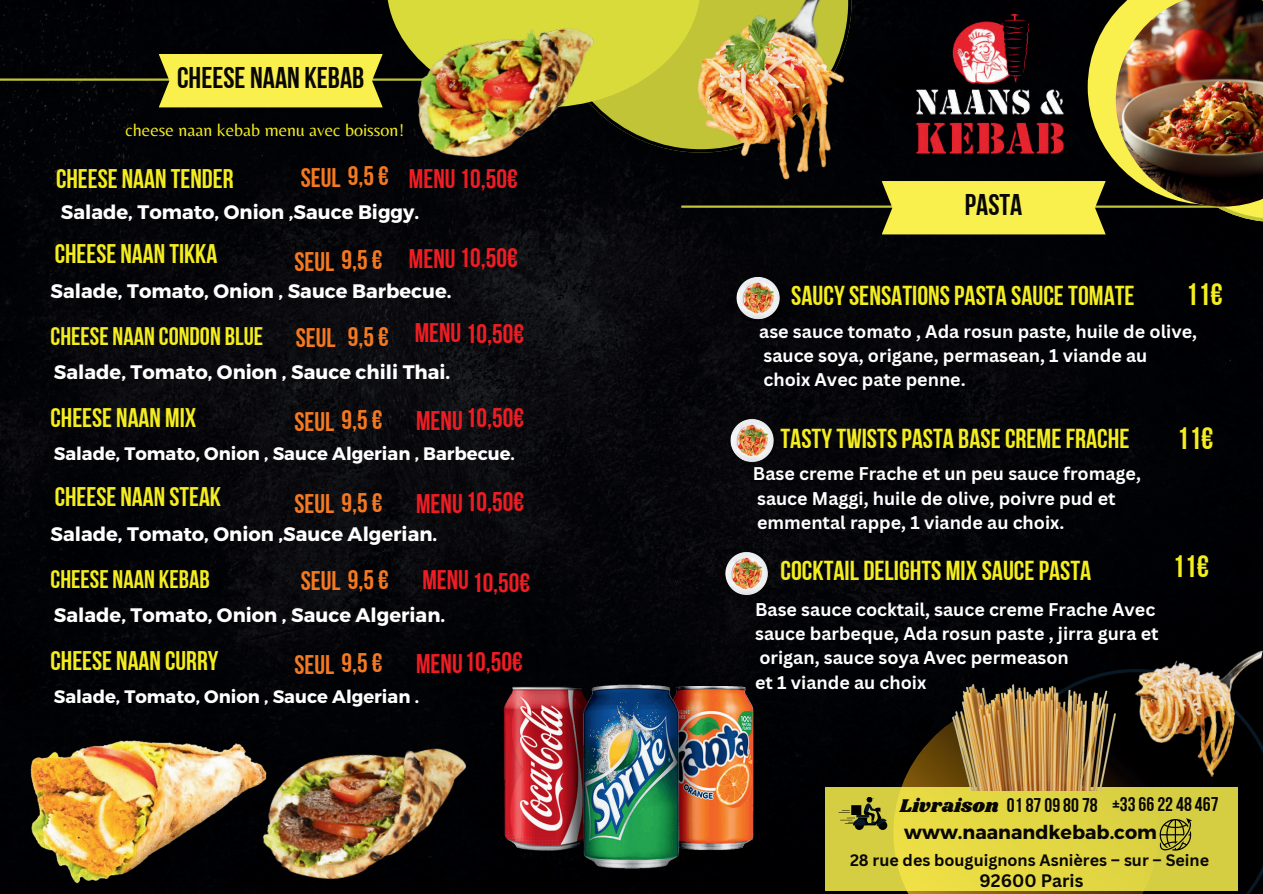
<style>
.page{position:relative;width:1263px;height:894px;background:#fff}
.page>*{position:absolute;margin:0;border:0;box-sizing:border-box;transform-origin:0 0}
.t1{font:30.9px "Bebas Neue Cyrillic";color:#f4ed20}
.t2{font:29.85px "Bebas Neue Cyrillic";color:#080704}
.t3{font:27.3px "Bebas Neue Cyrillic";color:#f4ed20}
.t4{font:26.85px "Bebas Neue Cyrillic";color:#ee1d23}
.t5{font:26.85px "Bebas Neue Cyrillic";color:#f4ed20}
.t6{font:26.85px "Bebas Neue Cyrillic";color:#f47921}
.t7{font:25.35px "Bebas Neue Cyrillic";color:#f4ed20}
.t8{font:19.8px "Bebas Neue Cyrillic";color:#080704}
.t9{font:700 19.5px "Montserrat";color:#fff}
.t10{font:700 19.05px "Montserrat";color:#080704}
.t11{font:700 18px "Montserrat";color:#fff}
.t12{font:18px "Belleza";color:#f4ed20}
.t13{font:700 17.85px/24.5px "Canva Sans";color:#fff}
.t14{font:700 17.55px "Canva Sans";color:#080704}
.t15{font:700 16.05px "Canva Sans";color:#080704}
.s1{color:#f47921}
.s2{color:#ee1d23}
.s3{font-family:"Shrikhand";font-size:19.05px}
</style>
<div class="page">
<img style="left:0;top:0;width:1263px;height:893px">
<hr style="left:681px;top:205px;width:582px;height:3px;background:#c1c436">
<div style="left:882px;top:181px;width:224px;height:53px;background:#f9f04d"></div>
<svg style="left:1151px;top:206px;width:112px;height:16px"></svg>
<svg style="left:1088px;top:0;width:28px;height:205px;fill:#f9f04d"></svg>
<img style="left:1116px;top:0;width:147px;height:206px">
<img style="left:904px;top:9px;width:171px;height:156px">
<hr style="left:0;top:78px;width:607px;height:3px;background:#c1c436">
<div style="left:159px;top:54px;width:224px;height:53px;background:#f9f04d"></div>
<svg style="left:633px;top:0;width:218px;height:152px"></svg>
<svg style="left:633px;top:0;width:64px;height:107px;fill:#d9db3b"></svg>
<img style="left:734px;top:276px;width:49px;height:44px">
<img style="left:728px;top:418px;width:48px;height:44px">
<img style="left:722px;top:551px;width:49px;height:44px">
<div style="left:994px;top:668px;width:269px;height:225px;background:#000"></div>
<img style="left:893px;top:698px;width:265px;height:195px">
<img style="left:697px;top:0;width:147px;height:179px">
<div style="left:825px;top:787px;width:413px;height:103px;background:#dfd442"></div>
<svg style="left:838px;top:797px;width:49px;height:32px"></svg>
<img style="left:1121px;top:625px;width:142px;height:156px">
<img style="left:952px;top:684px;width:163px;height:106px">
<svg style="left:1159px;top:818px;width:33px;height:32px"></svg>
<img style="left:25px;top:736px;width:213px;height:152px">
<img style="left:238px;top:716px;width:214px;height:177px">
<img style="left:387px;top:0;width:246px;height:187px">
<img style="left:452px;top:661px;width:362px;height:232px">
<h2 class="t2" style="left:177px;top:61px;width:189px">CHEESE NAAN KEBAB</h2>
<p class="t12" style="left:126px;top:119px;width:281px">cheese naan kebab menu avec boisson!</p>
<h3 class="t4" style="left:301px;top:163px;width:219px"><span class="s1">SEUL 9,5 €</span> MENU10,50€</h3>
<h3 class="t5" style="left:56px;top:164px;width:179px">CHEESE NAAN TENDER</h3>
<p class="t9" style="left:61px;top:200px;width:360px">Salade, Tomato, Onion ,Sauce Biggy.</p>
<h3 class="t5" style="left:55px;top:239px;width:164px">CHEESE NAAN TIKKA</h3>
<p class="t9" style="left:51px;top:279px;width:403px">Salade, Tomato, Onion , Sauce Barbecue.</p>
<h3 class="t4" style="left:460px;top:243px;width:60px">10,50€</h3>
<h3 class="t6" style="left:295px;top:245px;width:163px">SEUL 9,5 € <span class="s2">MENU</span></h3>
<h3 class="t6" style="left:296px;top:322px;width:167px">SEUL 9,5 € <sup>MENU</sup></h3>
<h3 class="t7" style="left:51px;top:322px;width:214px">CHEESE NAAN CONDON BLUE</h3>
<p class="t9" style="left:54px;top:360px;width:398px">Salade, Tomato, Onion , Sauce chili Thai.</p>
<h3 class="t4" style="left:466px;top:318px;width:60px">10,50€</h3>
<h3 class="t4" style="left:466px;top:402px;width:60px">10,50€</h3>
<h3 class="t5" style="left:51px;top:402px;width:147px">CHEESE NAAN MIX</h3>
<p class="t11" style="left:54px;top:442px;width:463px">Salade, Tomato, Onion , Sauce Algerian , Barbecue.</p>
<h3 class="t6" style="left:295px;top:406px;width:170px">SEUL 9,5 € <span class="s2">MENU</span></h3>
<h3 class="t5" style="left:55px;top:482px;width:168px">CHEESE NAAN STEAK</h3>
<p class="t9" style="left:51px;top:522px;width:388px">Salade, Tomato, Onion ,Sauce Algerian.</p>
<h3 class="t4" style="left:295px;top:486px;width:231px"><span class="s1">SEUL 9,5 €</span> MENU10,50€</h3>
<h3 class="t6" style="left:301px;top:565px;width:170px">SEUL 9,5 € <span class="s2">MENU</span></h3>
<h3 class="t7" style="left:51px;top:565px;width:161px">CHEESE NAAN KEBAB</h3>
<p class="t9" style="left:54px;top:602px;width:393px">Salade, Tomato, Onion , Sauce Algerian.</p>
<h3 class="t4" style="left:472px;top:567px;width:60px">10,50€</h3>
<h3 class="t5" style="left:51px;top:645px;width:169px">CHEESE NAAN CURRY</h3>
<p class="t11" style="left:54px;top:685px;width:367px">Salade, Tomato, Onion , Sauce Algerian .</p>
<h3 class="t4" style="left:295px;top:647px;width:230px"><span class="s1">SEUL 9,5 €</span> MENU10,50€</h3>
<h2 class="t2" style="left:965px;top:188px;width:59px">PASTA</h2>
<h1 class="t1" style="left:1186px;top:277px;width:38px">11€</h1>
<h3 class="t3" style="left:791px;top:280px;width:345px">SAUCY SENSATIONS PASTA SAUCE TOMATE</h3>
<p class="t13" style="left:759px;top:319px;width:439px">ase sauce tomato , Ada rosun paste, huile de olive, sauce soya, origane, permasean, 1 viande au<br>choix Avec pate penne.</p>
<h3 class="t3" style="left:780px;top:423px;width:350px">TASTY TWISTS PASTA BASE CREME FRACHE</h3>
<p class="t13" style="left:753px;top:462px;width:390px">Base creme Frache et un peu sauce fromage, sauce Maggi, huile de olive, poivre pud et emmental rappe, 1 viande au choix.</p>
<h1 class="t1" style="left:1177px;top:421px;width:38px">11€</h1>
<h3 class="t3" style="left:780px;top:555px;width:312px">COCKTAIL DELIGHTS MIX SAUCE PASTA</h3>
<h1 class="t1" style="left:1172px;top:549px;width:38px">11€</h1>
<p class="t13" style="left:755px;top:597px;width:405px">Base sauce cocktail, sauce creme Frache Avec sauce barbeque, Ada rosun paste , jirra gura et origan, sauce soya Avec permeason<br>et 1 viande au choix</p>
<p class="t8" style="left:900px;top:793px;width:199px"><span class="s3">Livraison</span> 01 87 09 80 78</p>
<p class="t8" style="left:1112px;top:792px;width:108px">+33 66 22 48 467</p>
<p class="t10" style="left:904px;top:819px;width:254px">www.naanandkebab.com</p>
<p class="t15" style="left:850px;top:850px;width:361px">28 rue des bouguignons Asnières – sur – Seine</p>
<p class="t14" style="left:979px;top:869px;width:105px">92600 Paris</p>
</div>
